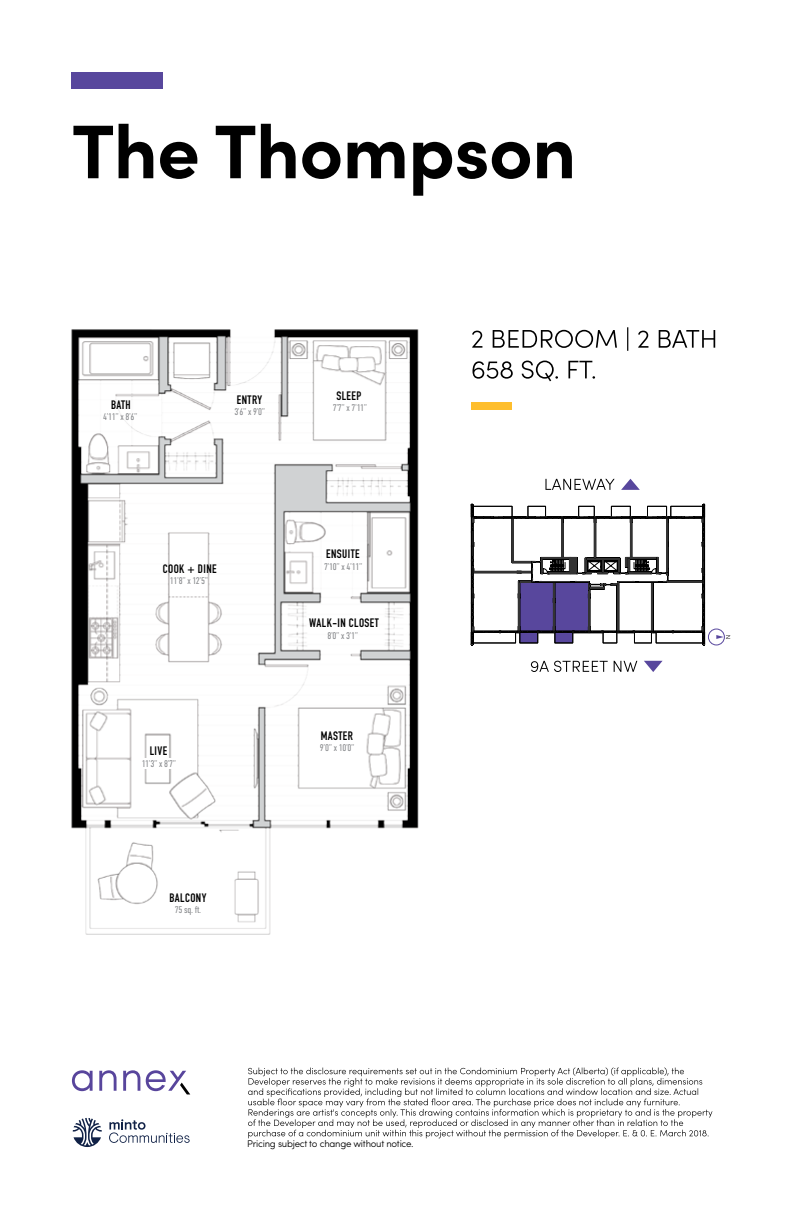
<style>
.page{position:relative;width:792px;height:1224px;background:#fff}
.page>*{position:absolute;margin:0;border:0;box-sizing:border-box;transform-origin:0 0}
.t1{font:700 12.1px "DIN Condensed";letter-spacing:.035em;color:#000}
.t2{font:300 9.7px "Sofia Pro";letter-spacing:-.025em;color:#000}
.t3{font:300 9.6px "DIN Condensed";letter-spacing:-.03em;color:#808285}
</style>
<div class="page">
<svg style="left:73px;top:124px;width:499px;height:72px"></svg>
<div style="left:471px;top:403px;width:40px;height:7px;background:#febe2d"></div>
<div style="left:72px;top:73px;width:91px;height:16px;background:#58479d"></div>
<svg style="left:531px;top:661px;width:106px;height:11px"></svg>
<svg style="left:470px;top:479px;width:236px;height:166px"></svg>
<svg style="left:644px;top:661px;width:19px;height:11px"></svg>
<svg style="left:473px;top:361px;width:122px;height:20px"></svg>
<svg style="left:472px;top:327px;width:243px;height:24px"></svg>
<div style="left:708px;top:629px;width:17px;height:16px;border:1px solid #58479d;border-radius:50%"></div>
<svg style="left:716px;top:635px;width:14px;height:4px"></svg>
<img style="left:71px;top:329px;width:348px;height:606px">
<div style="left:137px;top:758px;width:43px;height:11px;background:#fff"></div>
<svg style="left:248px;top:1068px;width:464px;height:70px"></svg>
<svg style="left:72px;top:1070px;width:21px;height:21px"></svg>
<svg style="left:99px;top:1070px;width:18px;height:21px"></svg>
<svg style="left:123px;top:1070px;width:17px;height:21px"></svg>
<svg style="left:146px;top:1070px;width:44px;height:24px"></svg>
<svg style="left:73px;top:1118px;width:29px;height:29px"></svg>
<svg style="left:109px;top:1119px;width:81px;height:24px"></svg>
<p class="t1" style="left:111px;top:397px;width:21px">BATH</p>
<p class="t3" style="left:103px;top:412px;width:36px">4’11” x 8’6”</p>
<p class="t1" style="left:237px;top:391px;width:27px">ENTRY</p>
<p class="t3" style="left:234px;top:406px;width:32px">3’6” x 9’0”</p>
<p class="t1" style="left:336px;top:387px;width:26px">SLEEP</p>
<p class="t3" style="left:333px;top:402px;width:36px">7’7” x 7’11”</p>
<p class="t1" style="left:163px;top:561px;width:55px">COOK + DINE</p>
<p class="t3" style="left:170px;top:576px;width:40px">11’8” x 12’5”</p>
<p class="t1" style="left:150px;top:743px;width:19px">LIVE</p>
<p class="t3" style="left:142px;top:758px;width:36px">11’3” x 8’7”</p>
<p class="t1" style="left:169px;top:889px;width:39px">BALCONY</p>
<p class="t3" style="left:175px;top:904px;width:28px">75 sq. ft.</p>
<p class="t1" style="left:326px;top:546px;width:35px">ENSUITE</p>
<p class="t3" style="left:324px;top:561px;width:40px">7’10” x 4’11”</p>
<p class="t1" style="left:309px;top:614px;width:71px">WALK-IN CLOSET</p>
<p class="t3" style="left:327px;top:630px;width:32px">8’0” x 3’1”</p>
<p class="t1" style="left:321px;top:727px;width:34px">MASTER</p>
<p class="t3" style="left:320px;top:742px;width:36px">9’0” x 10’0”</p>
<p class="t2" style="left:247px;top:1137px;width:168px">Pricing subject to change without notice.</p>
</div>
